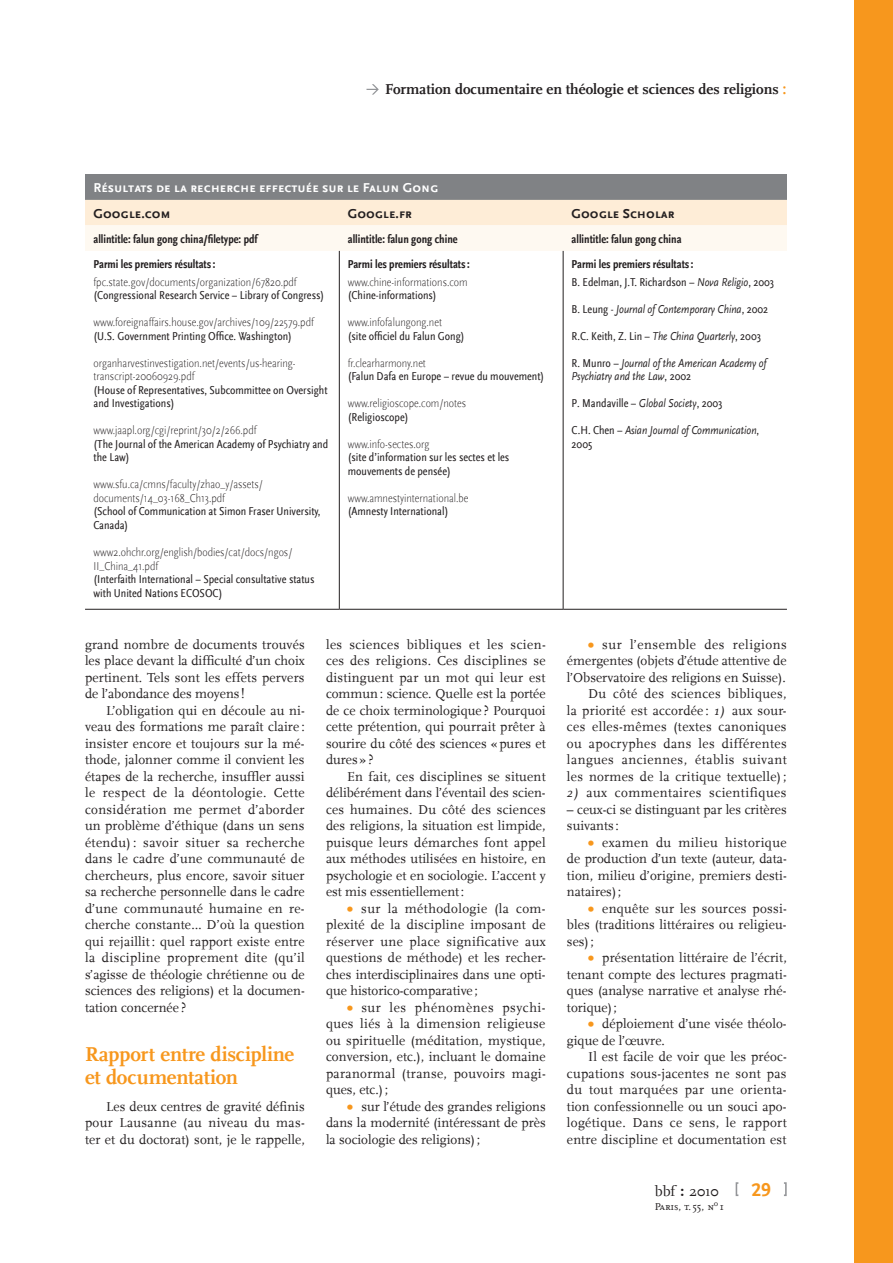
<style>
.page{position:relative;width:893px;height:1263px;background:#fff}
.page>*{position:absolute;margin:0;border:0;box-sizing:border-box;transform-origin:0 0}
.t1{font:700 21px/22.5px "Scala";letter-spacing:-.01em;color:#f7971d}
.t2{font:700 19.5px "Scala Sans LF";color:#f7971d}
.t3{font:700 15px "Scala";color:#231f20}
.t4{font:15px "Scala";color:#231f20}
.t5{font:13.5px/16.5px "Scala";letter-spacing:.005em;color:#231f20;text-align:justify}
.t6{font:13.5px/16.5px "Scala";letter-spacing:.025em;color:#231f20;text-align:right}
.t7{font:700 13.5px "Scala Sans Caps";color:#fff}
.t8{font:700 13.5px "Scala Sans Caps";color:#231f20}
.t9{font:13.5px "Scala";letter-spacing:.035em;color:#231f20}
.t10{font:12px/13.5px "Scala Sans Regular Con";color:#231f20}
.t11{font:300 12px/13.5px "Scala Sans";color:#231f20;scale:.85 1}
.t12{font:12px "Scala Sans Bold Con";color:#231f20}
.t13{font:italic 12px/13.5px "Scala Sans";color:#231f20;scale:.85 1}
.t14{font:10.5px "Scala Caps";color:#231f20}
.s1{font-size:16.5px;color:#f7971d}
.s2{font-family:"Scala Sans";font-style:italic}
.s3{font-family:"Scala Sans Regular Con";font-style:normal}
.s4{font-family:"Scala Sans";font-weight:700;font-size:16.5px;color:#f7971d}
.s5{font-style:italic}
.s6{font-family:"Scala Sans";font-weight:700}
</style>
<div class="page">
<svg style="left:736px;top:1182px;width:2px;height:14px"></svg>
<svg style="left:784px;top:1182px;width:3px;height:14px"></svg>
<div style="left:855px;top:0;width:38px;height:1263px;background:#f7971d"></div>
<svg style="left:366px;top:84px;width:13px;height:11px"></svg>
<div style="left:85px;top:174px;width:702px;height:26px;background:#808285"></div>
<svg style="left:85px;top:200px;width:702px;height:51px"></svg>
<hr style="left:339px;top:251px;width:1px;height:358px;background:#231f20">
<hr style="left:563px;top:251px;width:1px;height:358px;background:#231f20">
<hr style="left:85px;top:609px;width:254px;height:1px;background:#231f20">
<hr style="left:339px;top:609px;width:224px;height:1px;background:#231f20">
<hr style="left:563px;top:609px;width:224px;height:1px;background:#231f20">
<p class="t3" style="left:385px;top:81px;width:403px">Formation documentaire en théologie et sciences des religions <span class="s1">:</span></p>
<p class="t7" style="left:94px;top:180px;width:347px">Résultats de la recherche effectuée sur le Falun Gong</p>
<p class="t8" style="left:94px;top:206px;width:79px">Google.com</p>
<p class="t8" style="left:348px;top:206px;width:66px">Google.fr</p>
<p class="t8" style="left:572px;top:206px;width:105px">Google Scholar</p>
<p class="t12" style="left:94px;top:232px;width:165px">allintitle: falun gong china/filetype: pdf</p>
<p class="t12" style="left:348px;top:232px;width:111px">allintitle: falun gong chine</p>
<p class="t12" style="left:572px;top:232px;width:111px">allintitle: falun gong china</p>
<p class="t12" style="left:94px;top:258px;width:123px">Parmi les premiers résultats:</p>
<p class="t11" style="left:94px;top:275px;width:240px">fpc.state.gov/documents/organization/67820.pdf</p>
<p class="t10" style="left:94px;top:289px;width:232px">(Congressional Research Service – Library of Congress)</p>
<p class="t11" style="left:94px;top:316px;width:261px">www.foreignaffairs.house.gov/archives/109/22579.pdf</p>
<p class="t10" style="left:94px;top:329px;width:200px">(U.S. Government Printing Office. Washington)</p>
<p class="t11" style="left:94px;top:356px;width:239px">organharvestinvestigation.net/events/us-hearing&shy;transcript-20060929.pdf</p>
<p class="t10" style="left:94px;top:383px;width:236px">(House of Representatives, Subcommittee on Oversight and Investigations)</p>
<p class="t11" style="left:94px;top:424px;width:193px">www.jaapl.org/cgi/reprint/30/2/266.pdf</p>
<p class="t10" style="left:94px;top:437px;width:236px">(The Journal of the American Academy of Psychiatry and the Law)</p>
<p class="t11" style="left:94px;top:478px;width:201px">www.sfu.ca/cmns/faculty/zhao_y/assets/ documents/14_03-168_Ch13.pdf</p>
<p class="t10" style="left:94px;top:505px;width:228px">(School of Communication at Simon Fraser University,<br>Canada)</p>
<p class="t11" style="left:94px;top:545px;width:235px">www2.ohchr.org/english/bodies/cat/docs/ngos/<br>II_China_41.pdf</p>
<p class="t10" style="left:94px;top:572px;width:222px">(Interfaith International – Special consultative status with United Nations ECOSOC)</p>
<p class="t12" style="left:348px;top:258px;width:123px">Parmi les premiers résultats:</p>
<p class="t11" style="left:348px;top:275px;width:143px">www.chine-informations.com</p>
<p class="t10" style="left:348px;top:289px;width:90px">(Chine-informations)</p>
<p class="t11" style="left:348px;top:316px;width:112px">www.infofalungong.net</p>
<p class="t10" style="left:348px;top:329px;width:118px">(site officiel du Falun Gong)</p>
<p class="t11" style="left:348px;top:356px;width:93px">fr.clearharmony.net</p>
<p class="t10" style="left:348px;top:370px;width:198px">(Falun Dafa en Europe – revue du mouvement)</p>
<p class="t11" style="left:348px;top:397px;width:141px">www.religioscope.com/notes</p>
<p class="t10" style="left:348px;top:410px;width:62px">(Religioscope)</p>
<p class="t11" style="left:348px;top:437px;width:98px">www.info-sectes.org</p>
<p class="t10" style="left:348px;top:451px;width:163px">(site d’information sur les sectes et les mouvements de pensée)</p>
<p class="t11" style="left:348px;top:491px;width:143px">www.amnestyinternational.be</p>
<p class="t10" style="left:348px;top:505px;width:102px">(Amnesty International)</p>
<p class="t12" style="left:572px;top:258px;width:123px">Parmi les premiers résultats:</p>
<p class="t10" style="left:572px;top:275px;width:204px">B. Edelman, J.T. Richardson – <span class="s2">Nova Religio</span>, 2003</p>
<p class="t13" style="left:572px;top:303px;width:233px"><span class="s3">B. Leung -</span> Journal of Contemporary China<span class="s3">, 2002</span></p>
<p class="t10" style="left:572px;top:329px;width:191px">R.C. Keith, Z. Lin – <span class="s2">The China Quarterly</span>, 2003</p>
<p class="t13" style="left:572px;top:357px;width:231px"><span class="s3">R. Munro –</span> Journal of the American Academy of<br>Psychiatry and the Law<span class="s3">, 2002</span></p>
<p class="t10" style="left:572px;top:397px;width:152px">P. Mandaville – <span class="s2">Global Society</span>, 2003</p>
<p class="t13" style="left:572px;top:424px;width:222px"><span class="s3">C.H. Chen –</span> Asian Journal of Communication<span class="s3">,</span></p>
<p class="t10" style="left:572px;top:437px;width:22px">2005</p>
<p class="t5" style="left:85px;top:636px;width:221px">grand nombre de documents trouvés les place devant la difficulté d’un choix pertinent. Tels sont les effets pervers de l’abondance des moyens !</p>
<p class="t5" style="left:85px;top:702px;width:221px;text-indent:21px">L’obligation qui en découle au ni&shy;veau des formations me paraît claire : insister encore et toujours sur la mé&shy;thode, jalonner comme il convient les étapes de la recherche, insuffler aussi le respect de la déontologie. Cette considération me permet d’aborder un problème d’éthique (dans un sens étendu) : savoir situer sa recherche dans le cadre d’une communauté de chercheurs, plus encore, savoir situer sa recherche personnelle dans le cadre d’une communauté humaine en re&shy;cherche constante… D’où la question qui rejaillit: quel rapport existe entre la discipline proprement dite (qu’il s’agisse de théologie chrétienne ou de sciences des religions) et la documen&shy;tation concernée ?</p>
<h1 class="t1" style="left:85px;top:1043px;width:211px">Rapport entre discipline et documentation</h1>
<p class="t5" style="left:85px;top:1098px;width:221px;text-indent:21px">Les deux centres de gravité définis pour Lausanne (au niveau du mas&shy;ter et du doctorat) sont, je le rappelle,</p>
<p class="t5" style="left:326px;top:636px;width:221px">les sciences bibliques et les scien&shy;ces des religions. Ces disciplines se distinguent par un mot qui leur est commun: science. Quelle est la portée de ce choix terminologique ? Pourquoi cette prétention, qui pourrait prêter à sourire du côté des sciences «pures et dures»?</p>
<p class="t5" style="left:326px;top:768px;width:221px;text-indent:21px">En fait, ces disciplines se situent délibérément dans l’éventail des scien&shy;ces humaines. Du côté des sciences des religions, la situation est limpide, puisque leurs démarches font appel aux méthodes utilisées en histoire, en psychologie et en sociologie. L’accent y est mis essentiellement:</p>
<p class="t5" style="left:326px;top:900px;width:221px;text-indent:21px"><span class="s4">•</span> sur la méthodologie (la com&shy;plexité de la discipline imposant de réserver une place significative aux questions de méthode) et les recher&shy;ches interdisciplinaires dans une opti&shy;que historico-comparative ;</p>
<p class="t5" style="left:326px;top:999px;width:221px;text-indent:21px"><span class="s4">•</span> sur les phénomènes psychi&shy;ques liés à la dimension religieuse ou spirituelle (méditation, mystique, conversion, etc.), incluant le domaine paranormal (transe, pouvoirs magi&shy;ques, etc.);</p>
<p class="t5" style="left:326px;top:1098px;width:221px;text-indent:21px"><span class="s4">•</span> sur l’étude des grandes religions dans la modernité (intéressant de près la sociologie des religions);</p>
<p class="t6" style="left:567px;top:636px;width:221px"><span class="s4">•</span> sur l’ensemble des religions émergentes (objets d’étude attentive de l’Observatoire des religions en Suisse).<br>Du côté des sciences bibliques,<br>la priorité est accordée : <span class="s5">1)</span> aux sour&shy;ces elles-mêmes (textes canoniques ou apocryphes dans les différentes langues anciennes, établis suivant les normes de la critique textuelle) ;</p>
<p class="t9" style="left:567px;top:785px;width:221px"><span class="s5">2)</span> aux commentaires scientifiques</p>
<p class="t5" style="left:567px;top:801px;width:221px">– ceux-ci se distinguant par les critères suivants :</p>
<p class="t5" style="left:567px;top:834px;width:221px;text-indent:21px"><span class="s4">•</span> examen du milieu historique de production d’un texte (auteur, data&shy;tion, milieu d’origine, premiers desti&shy;nataires);</p>
<p class="t5" style="left:567px;top:900px;width:221px;text-indent:21px"><span class="s4">•</span> enquête sur les sources possi&shy;bles (traditions littéraires ou religieu&shy;ses);</p>
<p class="t5" style="left:567px;top:950px;width:221px;text-indent:21px"><span class="s4">•</span> présentation littéraire de l’écrit, tenant compte des lectures pragmati&shy;ques (analyse narrative et analyse rhé&shy;torique);</p>
<p class="t5" style="left:567px;top:1016px;width:221px;text-indent:21px"><span class="s4">•</span> déploiement d’une visée théolo&shy;gique de l’œuvre.</p>
<p class="t5" style="left:567px;top:1049px;width:221px;text-indent:21px">Il est facile de voir que les préoc&shy;cupations sous-jacentes ne sont pas du tout marquées par une orienta&shy;tion confessionnelle ou un souci apo&shy;logétique. Dans ce sens, le rapport entre discipline et documentation est</p>
<p class="t4" style="left:655px;top:1183px;width:66px">bbf <span class="s6">:</span> 2010</p>
<h2 class="t2" style="left:751px;top:1179px;width:21px">29</h2>
<p class="t14" style="left:655px;top:1200px;width:70px">Paris, t. 55, n<sup>o</sup> 1</p>
</div>
